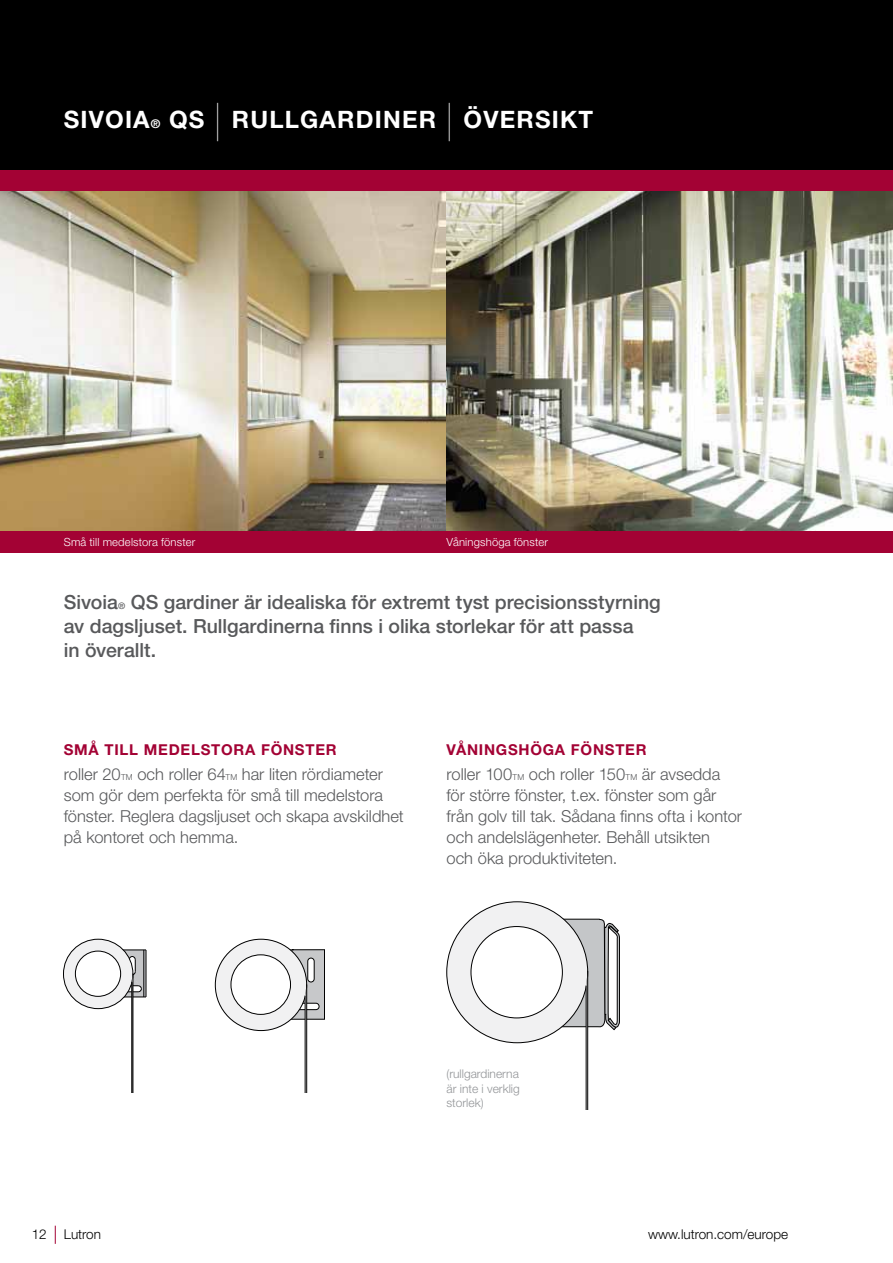
<style>
.page{position:relative;width:893px;height:1263px;background:#fff}
.page>*{position:absolute;margin:0;border:0;box-sizing:border-box;transform-origin:0 0}
.t1{font:700 24px "Helvetica Neue LT Std";letter-spacing:.05em;color:#fff}
.t2{font:500 19.5px/24px "Helvetica Neue LT Std";color:#58595b}
.t3{font:300 16.5px/21px "Helvetica Neue LT Std";color:#58595b}
.t4{font:700 15px "Helvetica Neue LT Std";letter-spacing:.05em;color:#a30234}
.t5{font:300 13.5px "Helvetica Neue LT Std";color:#000}
.t6{font:300 12px/14.2px "Helvetica Neue LT Std";color:#939598;text-align:justify}
.t7{font:300 11.25px "Helvetica Neue LT Std";letter-spacing:.015em;color:#fff}
.s1{font-size:12px}
.s2{font-weight:200;font-size:38.4px}
.s3{font-size:9px}
.s4{font-size:8.25px}
</style>
<div class="page">
<div style="left:0;top:0;width:893px;height:170px;background:#000"></div>
<div style="left:0;top:170px;width:893px;height:21px;background:#a30234"></div>
<svg style="left:55px;top:1226px;width:1px;height:18px"></svg>
<img style="left:0;top:191px;width:446px;height:340px">
<img style="left:446px;top:191px;width:447px;height:340px">
<div style="left:0;top:531px;width:893px;height:22px;background:#a30234"></div>
<div style="left:215px;top:939px;width:92px;height:91px;background:#f1f1f2;border-radius:50%"></div>
<div style="left:231px;top:955px;width:60px;height:59px;background:#fff;border-radius:50%"></div>
<svg style="left:246px;top:949px;width:79px;height:144px"></svg>
<div style="left:447px;top:902px;width:141px;height:141px;background:#f1f1f2;border-radius:50%"></div>
<svg style="left:469px;top:919px;width:151px;height:191px"></svg>
<hr style="left:146px;top:950px;width:1px;height:47px;background:#000">
<svg style="left:63px;top:939px;width:70px;height:70px"></svg>
<svg style="left:75px;top:951px;width:46px;height:45px"></svg>
<svg style="left:85px;top:949px;width:61px;height:144px"></svg>
<h1 class="t1" style="left:64px;top:110px;width:531px">SIVOIA<span class="s1">®</span> QS <span class="s2">|</span> RULLGARDINER <span class="s2">|</span> ÖVERSIKT</h1>
<p class="t7" style="left:64px;top:538px;width:133px">Små till medelstora fönster</p>
<p class="t7" style="left:447px;top:538px;width:103px">Våningshöga fönster</p>
<p class="t2" style="left:64px;top:593px;width:598px">Sivoia<span class="s3">®</span> QS gardiner är idealiska för extremt tyst precisionsstyrning av dagsljuset. Rullgardinerna finns i olika storlekar för att passa<br>in överallt.</p>
<p class="t4" style="left:64px;top:744px;width:274px">SMÅ TILL MEDELSTORA FÖNSTER</p>
<p class="t3" style="left:64px;top:766px;width:342px">roller 20<span class="s4">TM</span> och roller 64<span class="s4">TM</span> har liten rördiameter som gör dem perfekta för små till medelstora fönster. Reglera dagsljuset och skapa avskildhet på kontoret och hemma.</p>
<p class="t4" style="left:446px;top:744px;width:202px">VÅNINGSHÖGA FÖNSTER</p>
<p class="t3" style="left:446px;top:766px;width:297px">roller 100<span class="s4">TM</span> och roller 150<span class="s4">TM</span> är avsedda för större fönster, t.ex. fönster som går från golv till tak. Sådana finns ofta i kontor och andelslägenheter. Behåll utsikten<br>och öka produktiviteten.</p>
<p class="t6" style="left:446px;top:1068px;width:75px">(rullgardinerna är inte i verklig storlek)</p>
<p class="t5" style="left:32px;top:1229px;width:17px">12</p>
<p class="t5" style="left:64px;top:1229px;width:39px">Lutron</p>
<p class="t5" style="left:648px;top:1229px;width:142px">www.lutron.com/europe</p>
</div>
